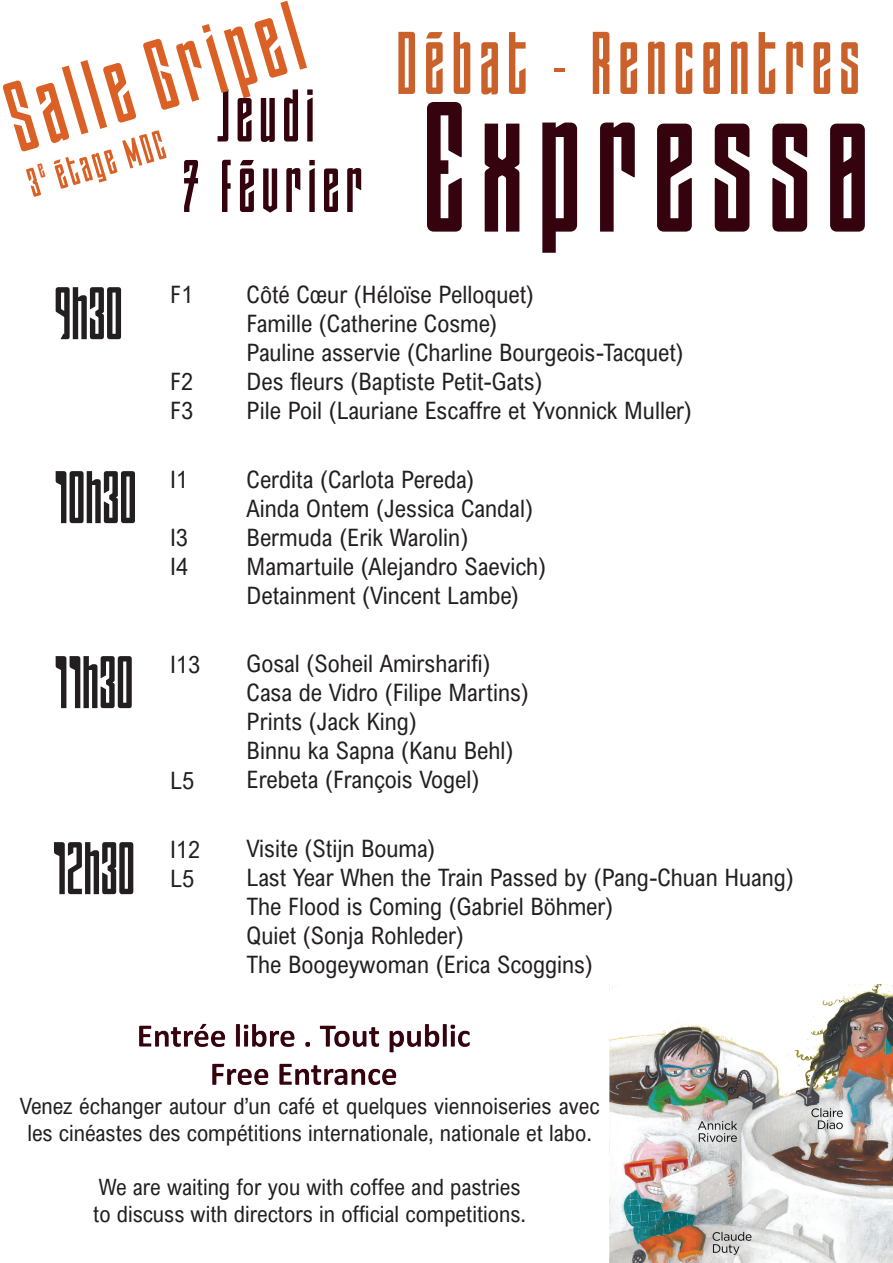
<style>
.page{position:relative;width:893px;height:1263px;background:#fff}
.page>*{position:absolute;margin:0;border:0;box-sizing:border-box;transform-origin:0 0}
.t1{font:216px "Gestalt";letter-spacing:.07em;color:#35030e}
.t2{font:116.55px "Gestalt";color:#db6026}
.t3{font:103.5px "Gestalt";letter-spacing:.07em;color:#ca612a}
.t4{font:87px/184.9px "Gestalt";color:#231f20}
.t5{font:87px/70.5px "Gestalt";letter-spacing:.07em;color:#35030e;text-align:center}
.t6{font:48px "Gestalt";color:#db6026}
.t7{font:24px/28.8px "Arial Nova Cond";color:#231f20}
.t8{font:22.5px/27px "Arial Nova Cond";color:#231f20;text-align:center}
</style>
<div class="page">
<img style="left:609px;top:984px;width:284px;height:279px">
<img style="left:139px;top:1023px;width:331px;height:63px">
<h2 class="t2" style="left:-2px;top:80px;width:303px;rotate:-17deg">Salle Gripel</h2>
<h3 class="t5" style="left:182px;top:86px;width:182px">Jeudi<br>7 février</h3>
<h3 class="t6" style="left:24px;top:168px;width:142px;rotate:-17deg">3<sup>e</sup> étage MDC</h3>
<h3 class="t3" style="left:396px;top:26px;width:465px">Débat - Rencontres</h3>
<h1 class="t1" style="left:423px;top:89px;width:447px">Expresso</h1>
<h3 class="t4" style="left:52px;top:227px;width:86px">9h30<br>10h30<br>11h30<br>12h30</h3>
<p class="t7" style="left:170px;top:280px;width:24px">F1</p>
<p class="t7" style="left:170px;top:367px;width:24px">F2<br>F3</p>
<p class="t7" style="left:170px;top:465px;width:19px">I1</p>
<p class="t7" style="left:170px;top:523px;width:19px">I3<br>I4</p>
<p class="t7" style="left:170px;top:650px;width:31px">I13</p>
<p class="t7" style="left:170px;top:765px;width:26px">L5</p>
<p class="t7" style="left:170px;top:835px;width:31px">I12<br>L5</p>
<p class="t7" style="left:247px;top:280px;width:447px">Côté Cœur (Héloïse Pelloquet)<br>Famille (Catherine Cosme)<br>Pauline asservie (Charline Bourgeois-Tacquet)<br>Des fleurs (Baptiste Petit-Gats)<br>Pile Poil (Lauriane Escaffre et Yvonnick Muller)</p>
<p class="t7" style="left:247px;top:465px;width:301px">Cerdita (Carlota Pereda)<br>Ainda Ontem (Jessica Candal)<br>Bermuda (Erik Warolin)<br>Mamartuile (Alejandro Saevich)<br>Detainment (Vincent Lambe)</p>
<p class="t7" style="left:247px;top:649px;width:284px">Gosal (Soheil Amirsharifi)<br>Casa de Vidro (Filipe Martins)<br>Prints (Jack King)<br>Binnu ka Sapna (Kanu Behl)<br>Erebeta (François Vogel)</p>
<p class="t7" style="left:247px;top:834px;width:549px">Visite (Stijn Bouma)<br>Last Year When the Train Passed by (Pang-Chuan Huang)<br>The Flood is Coming (Gabriel Böhmer)<br>Quiet (Sonja Rohleder)<br>The Boogeywoman (Erica Scoggins)</p>
<p class="t8" style="left:20px;top:1092px;width:581px">Venez échanger autour d’un café et quelques viennoiseries avec les cinéastes des compétitions internationale, nationale et labo.</p>
<p class="t8" style="left:93px;top:1173px;width:435px;text-align:left">We are waiting for you with coffee and pastries to discuss with directors in official competitions.</p>
</div>
